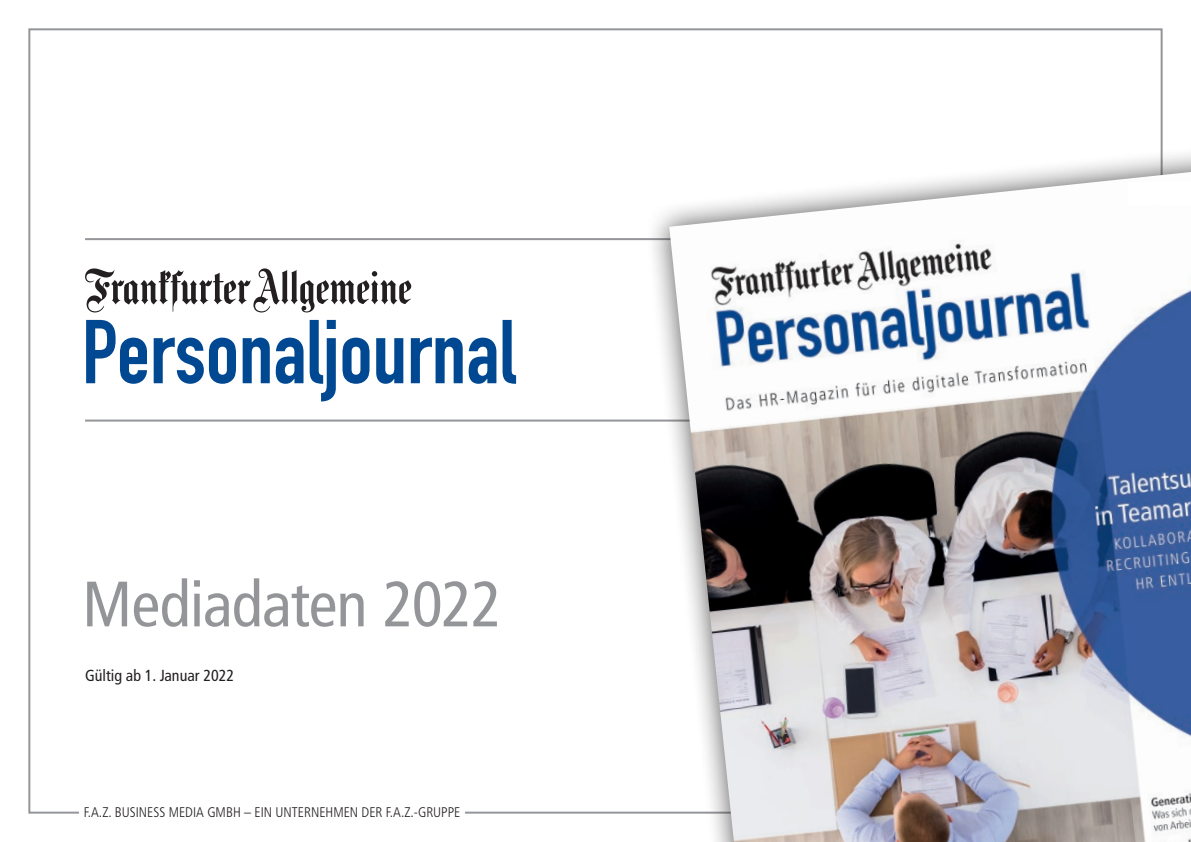
<style>
.page{position:relative;width:1191px;height:842px;background:#fff}
.page>*{position:absolute;margin:0;border:0;box-sizing:border-box;transform-origin:0 0}
.t1{font:condensed 64px "Frutiger LT Std";letter-spacing:-.01em;color:#939598}
.t2{font:condensed 16px "Frutiger LT Std";color:#231f20}
.t3{font:300 condensed 14px "Frutiger LT Std";color:#231f20}
</style>
<div class="page">
<svg style="left:86px;top:320px;width:61px;height:64px"></svg>
<svg style="left:154px;top:338px;width:82px;height:46px"></svg>
<svg style="left:243px;top:338px;width:27px;height:45px"></svg>
<svg style="left:276px;top:338px;width:27px;height:46px"></svg>
<svg style="left:310px;top:320px;width:26px;height:81px"></svg>
<svg style="left:342px;top:338px;width:27px;height:46px"></svg>
<svg style="left:376px;top:338px;width:27px;height:46px"></svg>
<svg style="left:411px;top:338px;width:85px;height:46px"></svg>
<svg style="left:502px;top:320px;width:14px;height:64px"></svg>
<svg style="left:85px;top:268px;width:326px;height:44px"></svg>
<hr style="left:85px;top:420px;width:1021px;height:2px;background:#939598">
<hr style="left:85px;top:238px;width:1021px;height:2px;background:#939598">
<div style="left:645px;top:144px;width:546px;height:698px;background:#231f20;opacity:.75"></div>
<img style="left:669px;top:172px;width:522px;height:670px">
<div style="left:1128px;top:182px;width:63px;height:22px;background:#fff"></div>
<h1 class="t1" style="left:82px;top:567px;width:421px">Mediadaten 2022</h1>
<p class="t2" style="left:85px;top:666px;width:151px">Gültig ab 1. Januar 2022</p>
<p class="t3" style="left:84px;top:804px;width:378px">F.A.Z. BUSINESS MEDIA GMBH – EIN UNTERNEHMEN DER F.A.Z.-GRUPPE</p>
</div>
